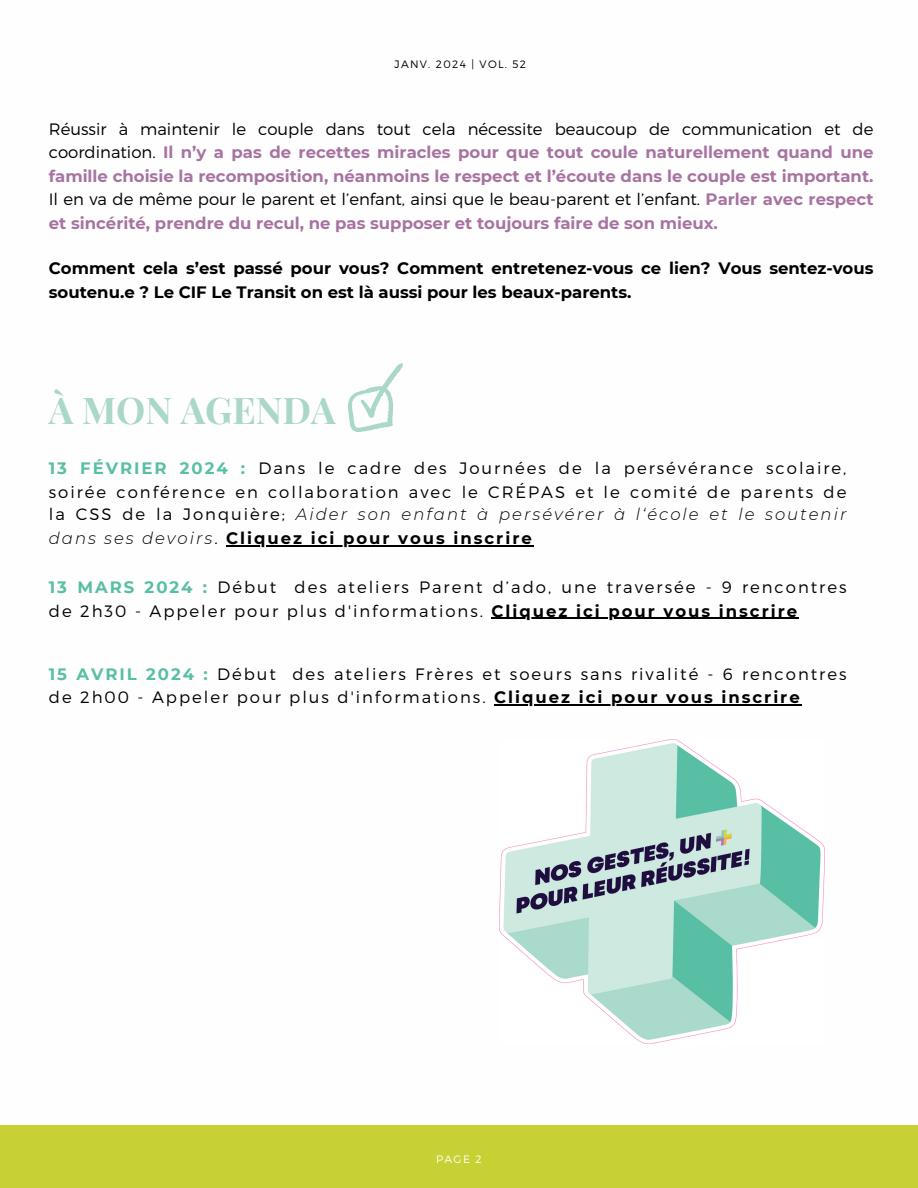
<style>
.page{position:relative;width:918px;height:1188px;background:#fff}
.page>*{position:absolute;margin:0;border:0;box-sizing:border-box;transform-origin:0 0}
.t1{font:700 36.9px "Playfair Display";color:#a9d7ca}
.t2{font:300 16.5px/23.2px "Montserrat";letter-spacing:.12em;color:#000}
.t3{font:700 16.5px/23.4px "Montserrat";color:#a773a1;text-align:justify}
.t4{font:700 16.5px/23.7px "Montserrat";color:#000}
.t5{font:700 16.5px "Montserrat";letter-spacing:.12em;color:#000}
.t6{font:300 10.8px "Montserrat";letter-spacing:.12em;color:#000}
.t7{font:300 10.8px "Montserrat";color:#fff}
.s1{font-weight:300;color:#000}
.s2{font-weight:700;color:#58bfa4}
.s3{font-style:italic}
.s4{font-weight:700}
</style>
<div class="page">
<div style="left:0;top:1126px;width:918px;height:62px;background:#c7d133"></div>
<svg style="left:348px;top:363px;width:55px;height:69px"></svg>
<img style="left:499px;top:740px;width:325px;height:303px">
<hr style="left:492px;top:618px;width:307px;height:1px;background:#000">
<hr style="left:494px;top:705px;width:308px;height:1px;background:#000">
<hr style="left:226px;top:545px;width:308px;height:1px;background:#000">
<h2 class="t6" style="left:395px;top:57px;width:133px">JANV. 2024 | VOL. 52</h2>
<h3 class="t3" style="left:49px;top:118px;width:826px"><span class="s1">Réussir à maintenir le couple dans tout cela nécessite beaucoup de communication et de coordination.</span> Il n’y a pas de recettes miracles pour que tout coule naturellement quand une famille choisie la recomposition, néanmoins le respect et l’écoute dans le couple est important.<br><span class="s1">Il en va de même pour le parent et l’enfant, ainsi que le beau-parent et l’enfant.</span> Parler avec respect et sincérité, prendre du recul, ne pas supposer et toujours faire de son mieux.</h3>
<h1 class="t4" style="left:49px;top:257px;width:826px">Comment cela s’est passé pour vous? Comment entretenez-vous ce lien? Vous sentez-vous soutenu.e ? Le CIF Le Transit on est là aussi pour les beaux-parents.</h1>
<p class="t1" style="left:49px;top:385px;width:288px">À MON AGENDA</p>
<p class="t2" style="left:49px;top:456px;width:799px;text-align:justify"><span class="s2">13 FÉVRIER 2024 :</span> Dans le cadre des Journées de la persévérance scolaire, soirée conférence en collaboration avec le CRÉPAS et le comité de parents de la CSS de la Jonquière; <span class="s3">Aider son enfant à persévérer à l‘école et le soutenir dans ses devoirs</span>. <span class="s4">Cliquez ici pour vous inscrire</span></p>
<h3 class="t2" style="left:49px;top:574px;width:799px;line-height:23.7px"><span class="s2">13 MARS 2024 :</span> Début des ateliers Parent d’ado, une traversée - 9 rencontres de 2h30 - Appeler pour plus d'informations.</h3>
<h3 class="t5" style="left:492px;top:601px;width:307px">Cliquez ici pour vous inscrire</h3>
<p class="t2" style="left:49px;top:661px;width:799px;line-height:23.7px"><span class="s2">15 AVRIL 2024 :</span> Début des ateliers Frères et soeurs sans rivalité - 6 rencontres de 2h00 - Appeler pour plus d'informations.</p>
<p class="t5" style="left:494px;top:687px;width:307px">Cliquez ici pour vous inscrire</p>
<h3 class="t7" style="left:436px;top:1152px;width:47px">PAGE 2</h3>
</div>
